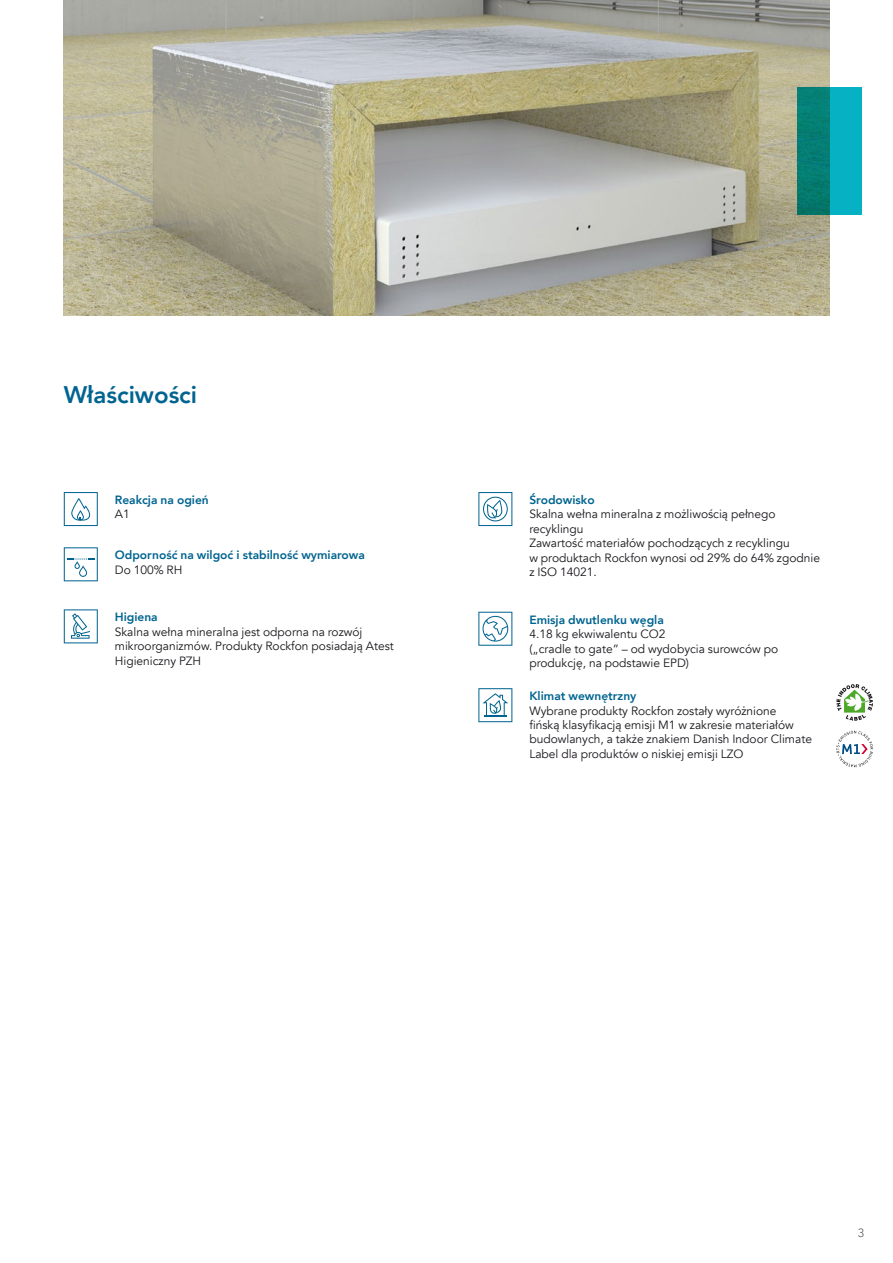
<style>
.page{position:relative;width:893px;height:1263px;background:#fff}
.page>*{position:absolute;margin:0;border:0;box-sizing:border-box;transform-origin:0 0}
.t1{font:800 24px "Avenir";color:#006490}
.t2{font:12px/14.4px "Avenir";color:#1a171c}
.t3{font:800 12px "Avenir";color:#006490}
.t4{font:12px "Avenir";color:#646567}
</style>
<div class="page">
<img style="left:64px;top:0;width:765px;height:316px">
<svg style="left:797px;top:88px;width:65px;height:127px;background:#05969a"></svg>
<svg style="left:64px;top:492px;width:34px;height:34px"></svg>
<svg style="left:64px;top:547px;width:34px;height:34px"></svg>
<svg style="left:64px;top:609px;width:34px;height:34px"></svg>
<svg style="left:478px;top:492px;width:34px;height:34px"></svg>
<svg style="left:478px;top:612px;width:34px;height:34px"></svg>
<svg style="left:478px;top:688px;width:34px;height:34px"></svg>
<svg style="left:836px;top:684px;width:37px;height:37px"></svg>
<svg style="left:836px;top:731px;width:37px;height:36px"></svg>
<h1 class="t1" style="left:64px;top:376px;width:135px">Właściwości</h1>
<p class="t3" style="left:115px;top:490px;width:95px">Reakcja na ogień</p>
<p class="t2" style="left:115px;top:507px;width:16px">A1</p>
<p class="t3" style="left:115px;top:546px;width:252px">Odporność na wilgoć i stabilność wymiarowa</p>
<p class="t2" style="left:115px;top:563px;width:69px">Do 100% RH</p>
<p class="t3" style="left:115px;top:608px;width:44px">Higiena</p>
<p class="t2" style="left:115px;top:625px;width:280px">Skalna wełna mineralna jest odporna na rozwój mikroorganizmów. Produkty Rockfon posiadają Atest<br>Higieniczny PZH</p>
<p class="t3" style="left:529px;top:490px;width:67px">Środowisko</p>
<p class="t2" style="left:529px;top:507px;width:292px">Skalna wełna mineralna z możliwością pełnego recyklingu<br>Zawartość materiałów pochodzących z recyklingu<br>w produktach Rockfon wynosi od 29% do 64% zgodnie z ISO 14021.</p>
<p class="t3" style="left:529px;top:610px;width:136px">Emisja dwutlenku węgla</p>
<p class="t2" style="left:529px;top:627px;width:250px">4.18 kg ekwiwalentu CO2<br>(„cradle to gate” – od wydobycia surowców po produkcję, na podstawie EPD)</p>
<p class="t3" style="left:529px;top:687px;width:109px">Klimat wewnętrzny</p>
<p class="t2" style="left:529px;top:703px;width:284px">Wybrane produkty Rockfon zostały wyróżnione<br>fińską klasyfikacją emisji M1 w zakresie materiałów budowlanych, a także znakiem Danish Indoor Climate Label dla produktów o niskiej emisji LZO</p>
<p class="t4" style="left:858px;top:1226px;width:8px">3</p>
</div>
